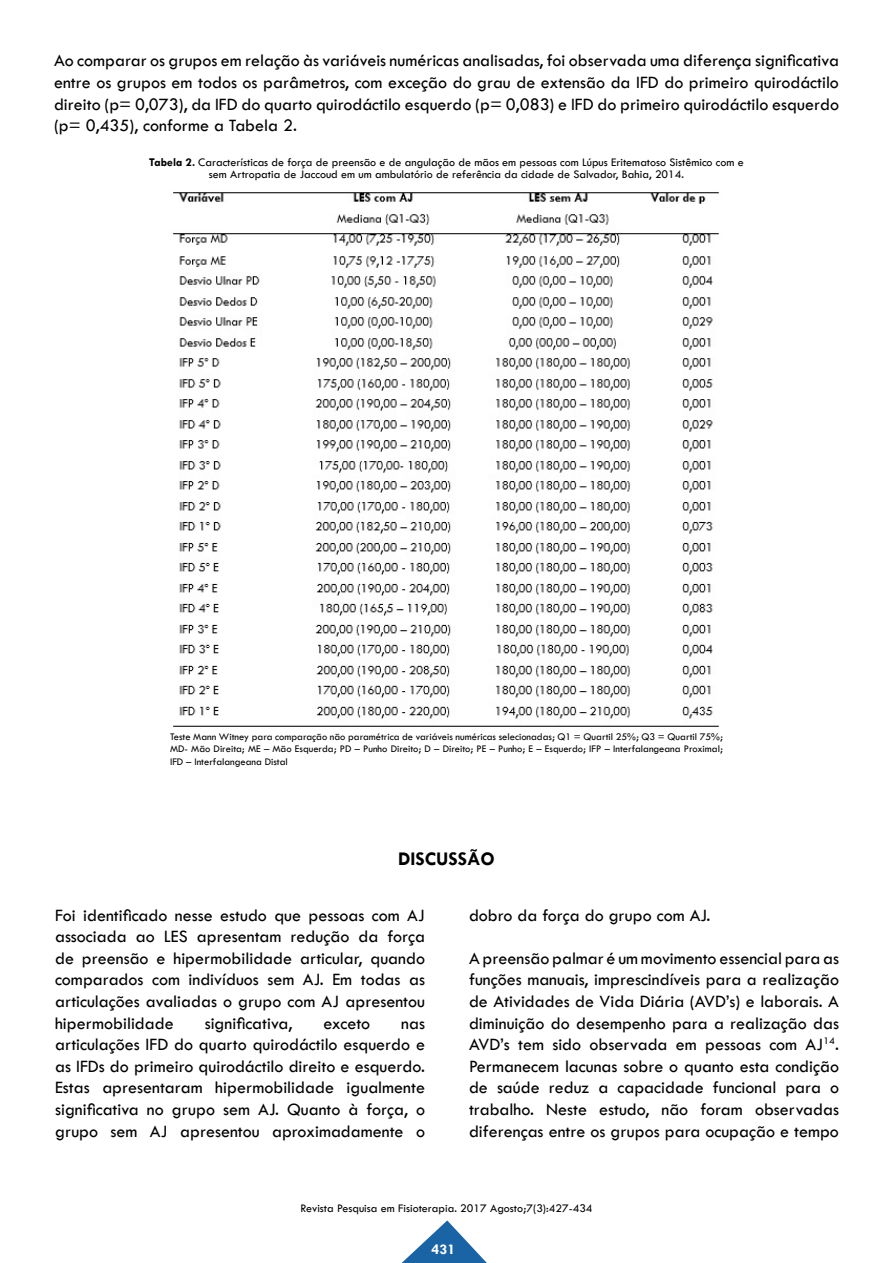
<style>
.page{position:relative;width:893px;height:1263px;background:#fff}
.page>*{position:absolute;margin:0;border:0;box-sizing:border-box;transform-origin:0 0}
.t1{font:700 19.5px "Tw Cen";color:#000}
.t2{font:18px/21.6px "Tw Cen";color:#000;text-align:justify}
.t3{font:700 15px "Tw Cen";color:#fff}
.t4{font:12px/12px "Tw Cen";color:#000;text-align:center}
.t5{font:10.5px/12.6px "Tw Cen";color:#000;text-align:justify}
.s1{font-weight:700}
</style>
<div class="page">
<svg style="left:402px;top:1220px;width:85px;height:43px"></svg>
<img style="left:173px;top:192px;width:546px;height:535px">
<p class="t2" style="left:54px;top:50px;width:786px">Ao comparar os grupos em relação às variáveis numéricas analisadas, foi observada uma diferença significativa entre os grupos em todos os parâmetros, com exceção do grau de extensão da IFD do primeiro quirodáctilo direito (p= 0,073), da IFD do quarto quirodáctilo esquerdo (p= 0,083) e IFD do primeiro quirodáctilo esquerdo (p= 0,435), conforme a Tabela 2.</p>
<p class="t4" style="left:149px;top:156px;width:596px"><span class="s1">Tabela 2.</span> Características de força de preensão e de angulação de mãos em pessoas com Lúpus Eritematoso Sistêmico com e sem Artropatia de Jaccoud em um ambulatório de referência da cidade de Salvador, Bahia, 2014.</p>
<p class="t5" style="left:170px;top:730px;width:554px">Teste Mann Witney para comparação não paramétrica de variáveis numéricas selecionadas; Q1 = Quartil 25%; Q3 = Quartil 75%; MD- Mão Direita; ME – Mão Esquerda; PD – Punho Direito; D – Direito; PE – Punho; E – Esquerdo; IFP – Interfalangeana Proximal; IFD – Interfalangeana Distal</p>
<p class="t1" style="left:398px;top:847px;width:98px">DISCUSSÃO</p>
<p class="t2" style="left:55px;top:904px;width:371px">Foi identificado nesse estudo que pessoas com AJ associada ao LES apresentam redução da força de preensão e hipermobilidade articular, quando comparados com indivíduos sem AJ. Em todas as articulações avaliadas o grupo com AJ apresentou hipermobilidade</p>
<p class="t2" style="left:205px;top:1012px;width:89px">significativa,</p>
<p class="t2" style="left:323px;top:1012px;width:48px">exceto</p>
<p class="t2" style="left:55px;top:1012px;width:371px;text-indent:346px">nas articulações IFD do quarto quirodáctilo esquerdo e as IFDs do primeiro quirodáctilo direito e esquerdo.<br>Estas apresentaram hipermobilidade igualmente significativa no grupo sem AJ. Quanto à força, o grupo sem AJ apresentou aproximadamente o</p>
<p class="t2" style="left:469px;top:904px;width:243px">dobro da força do grupo com AJ.</p>
<p class="t2" style="left:469px;top:947px;width:371px">A preensão palmar é um movimento essencial para as funções manuais, imprescindíveis para a realização de Atividades de Vida Diária (AVD’s) e laborais. A diminuição do desempenho para a realização das AVD’s tem sido observada em pessoas com AJ<sup>14</sup>.<br>Permanecem lacunas sobre o quanto esta condição de saúde reduz a capacidade funcional para o trabalho. Neste estudo, não foram observadas diferenças entre os grupos para ocupação e tempo</p>
<p class="t4" style="left:300px;top:1202px;width:294px">Revista Pesquisa em Fisioterapia. 2017 Agosto;7(3):427-434</p>
<p class="t3" style="left:432px;top:1240px;width:25px">431</p>
</div>
